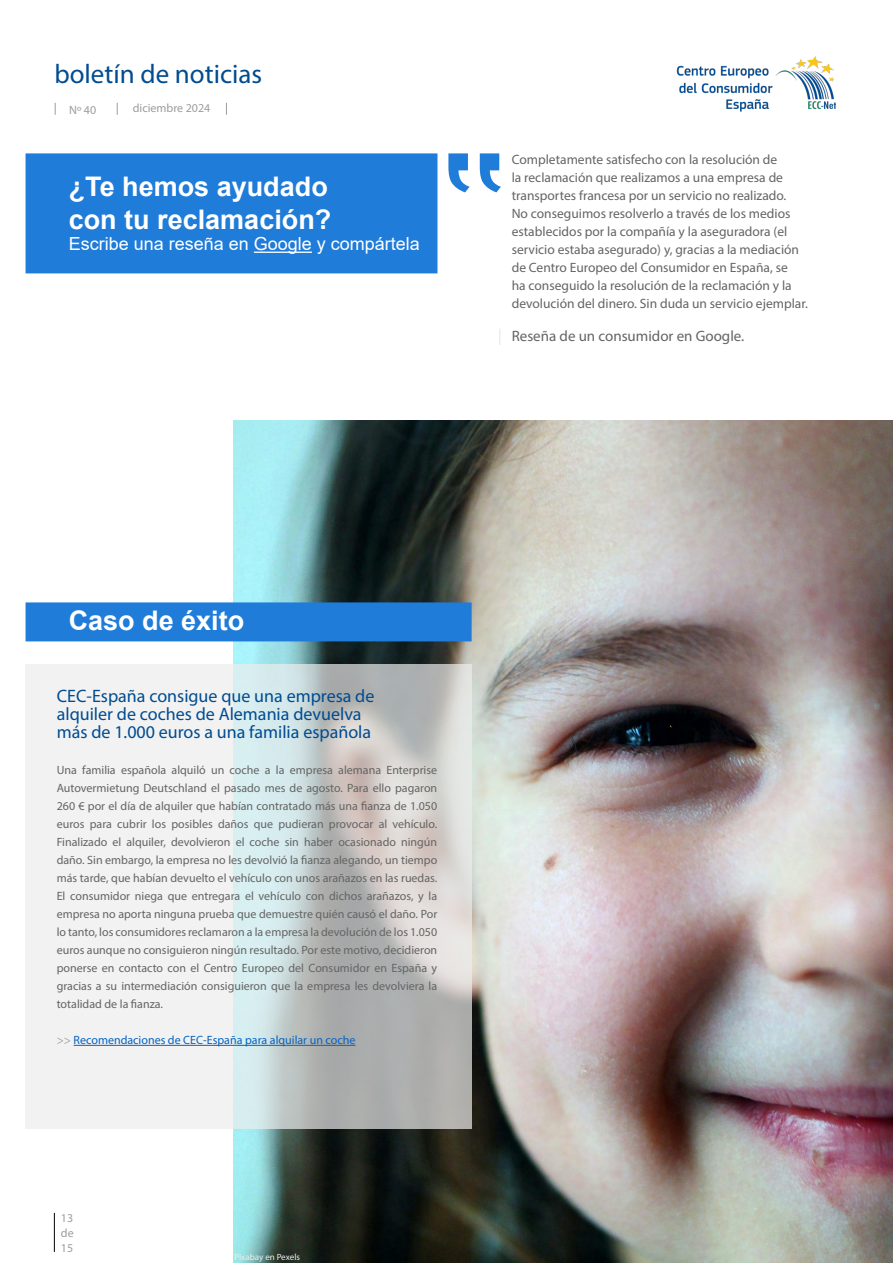
<style>
.page{position:relative;width:893px;height:1263px;background:#fff}
.page>*{position:absolute;margin:0;border:0;box-sizing:border-box;transform-origin:0 0}
.t1{font:700 27px/32.4px "Arial";color:#fff}
.t2{font:27px "Myriad Pro";color:#004c91}
.t3{font:18px/18px "Myriad Pro";color:#004c91}
.t4{font:18px "Arial";color:#fff}
.t5{font:15px "Myriad Pro";color:#646464}
.t6{font:13.5px/18px "Myriad Pro";color:#646464}
.t7{font:12px/18px "Myriad Pro";color:#646464;text-align:justify}
.t8{font:12px "Myriad Pro";color:#0563c1}
.t9{font:12px/15px "Myriad Pro";color:#9d9d9d;text-align:justify}
.t10{font:9px "Myriad Pro";color:#ededed}
.s1{color:#9d9d9d}
</style>
<div class="page">
<svg style="left:55px;top:103px;width:1px;height:12px"></svg>
<svg style="left:117px;top:103px;width:1px;height:12px"></svg>
<svg style="left:226px;top:103px;width:1px;height:12px"></svg>
<img style="left:676px;top:56px;width:159px;height:56px">
<hr style="left:54px;top:1213px;width:1px;height:39px;background:#000">
<div style="left:26px;top:153px;width:411px;height:120px;background:#207cd9"></div>
<img style="left:233px;top:420px;width:660px;height:843px">
<div style="left:26px;top:602px;width:446px;height:39px;background:#207cd9;border:3px solid #207cd9"></div>
<hr style="left:254px;top:252px;width:58px;height:1px;background:#fff">
<svg style="left:26px;top:664px;width:446px;height:464px"></svg>
<hr style="left:74px;top:1045px;width:281px;height:1px;background:#0563c1">
<svg style="left:499px;top:329px;width:1px;height:15px"></svg>
<svg style="left:448px;top:153px;width:53px;height:39px"></svg>
<h1 class="t2" style="left:54px;top:57px;width:209px">boletín de noticias</h1>
<p class="t9" style="left:69px;top:102px;width:29px">Nº 40</p>
<p class="t9" style="left:133px;top:101px;width:79px">diciembre 2024</p>
<h1 class="t1" style="left:69px;top:171px;width:264px">¿Te hemos ayudado con tu reclamación?</h1>
<h2 class="t4" style="left:69px;top:232px;width:353px">Escribe una reseña en Google y compártela</h2>
<p class="t6" style="left:512px;top:150px;width:298px">Completamente satisfecho con la resolución de<br>la reclamación que realizamos a una empresa de transportes francesa por un servicio no realizado.<br>No conseguimos resolverlo a través de los medios establecidos por la compañía y la aseguradora (el servicio estaba asegurado) y, gracias a la mediación de Centro Europeo del Consumidor en España, se<br>ha conseguido la resolución de la reclamación y la devolución del dinero. Sin duda un servicio ejemplar.</p>
<p class="t5" style="left:512px;top:326px;width:234px">Reseña de un consumidor en Google.</p>
<h1 class="t1" style="left:69px;top:605px;width:177px">Caso de éxito</h1>
<h2 class="t3" style="left:57px;top:687px;width:319px">CEC-España consigue que una empresa de alquiler de coches de Alemania devuelva más de 1.000 euros a una familia española</h2>
<p class="t7" style="left:57px;top:761px;width:382px">Una familia española alquiló un coche a la empresa alemana Enterprise Autovermietung Deutschland el pasado mes de agosto. Para ello pagaron 260 € por el día de alquiler que habían contratado más una fianza de 1.050 euros para cubrir los posibles daños que pudieran provocar al vehículo.<br>Finalizado el alquiler, devolvieron el coche sin haber ocasionado ningún daño. Sin embargo, la empresa no les devolvió la fianza alegando, un tiempo más tarde, que habían devuelto el vehículo con unos arañazos en las ruedas.<br>El consumidor niega que entregara el vehículo con dichos arañazos, y la empresa no aporta ninguna prueba que demuestre quién causó el daño. Por lo tanto, los consumidores reclamaron a la empresa la devolución de los 1.050 euros aunque no consiguieron ningún resultado. Por este motivo, decidieron ponerse en contacto con el Centro Europeo del Consumidor en España y gracias a su intermediación consiguieron que la empresa les devolviera la totalidad de la fianza.</p>
<p class="t8" style="left:57px;top:1033px;width:300px"><span class="s1">&gt;&gt;</span> Recomendaciones de CEC-España para alquilar un coche</p>
<p class="t9" style="left:61px;top:1210px;width:14px">13 de 15</p>
<p class="t10" style="left:235px;top:1251px;width:67px">Pixabay en Pexels</p>
</div>
